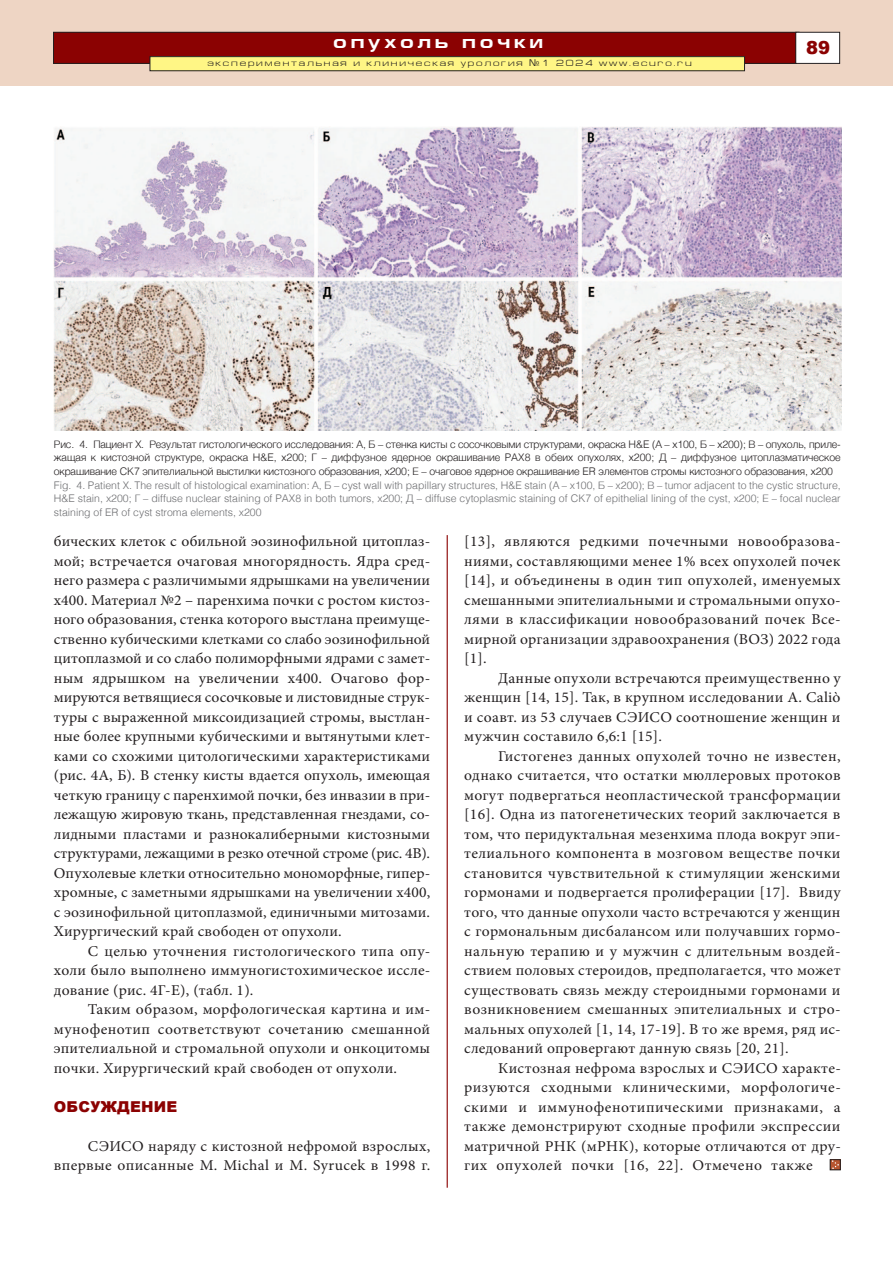
<style>
.page{position:relative;width:893px;height:1263px;background:#fff}
.page>*{position:absolute;margin:0;border:0;box-sizing:border-box;transform-origin:0 0}
.t1{font:700 18px "Europe Ext";letter-spacing:.2em;color:#fff}
.t2{font:900 18px "Arial";color:#8b0202}
.t3{font:15px/19.5px "Minion Pro";letter-spacing:.015em;color:#231f20;text-align:justify;scale:1.04 1}
.t4{font:900 15px "Arial";letter-spacing:.015em;color:#8b0202}
.t5{font:300 10.5px/13.5px "Helvetica";letter-spacing:-.01em;color:#231f20;text-align:justify}
.t6{font:300 10.5px/13.5px "Helvetica";color:#6c6d70;text-align:justify}
.t7{font:9px "Europe Ext Normal";letter-spacing:.2em;color:#231f20}
.s1{font-family:"Europe"}
</style>
<div class="page">
<div style="left:0;top:0;width:893px;height:85px;background:#eed5c4"></div>
<div style="left:54px;top:32px;width:745px;height:31px;background:#8b0202"></div>
<div style="left:53px;top:32px;width:746px;height:32px;border:1px solid #231f20"></div>
<div style="left:796px;top:32px;width:44px;height:31px;background:#fff"></div>
<div style="left:795px;top:32px;width:45px;height:32px;border:1px solid #231f20"></div>
<div style="left:150px;top:57px;width:594px;height:14px;background:#fff685"></div>
<div style="left:150px;top:56px;width:595px;height:15px;border:1px solid #231f20"></div>
<div style="left:830px;top:1159px;width:10px;height:11px;border:1px solid #231f20"></div>
<svg style="left:831px;top:1159px;width:9px;height:10px"></svg>
<hr style="left:447px;top:535px;width:1px;height:653px;background:#8b0202">
<img style="left:54px;top:127px;width:787px;height:303px">
<p class="t1" style="left:333px;top:36px;width:211px">опухоль почки</p>
<p class="t7" style="left:207px;top:60px;width:486px">экспериментальная и клиническая урология <span class="s1">¹</span>1 2024 www.ecuro.ru</p>
<p class="t2" style="left:806px;top:34px;width:26px">89</p>
<p class="t5" style="left:54px;top:438px;width:788px">Рис. 4. Пациент Х. Результат гистологического исследования: А, Б – стенка кисты с сосочковыми структурами, окраска H&amp;E (А – х100, Б – х200); В – опухоль, приле&shy;жащая к кистозной структуре, окраска H&amp;E, х200; Г – диффузное ядерное окрашивание PAX8 в обеих опухолях, х200; Д – диффузное цитоплазматическое окрашивание CK7 эпителиальной выстилки кистозного образования, х200; Е – очаговое ядерное окрашивание ER элементов стромы кистозного образования, х200</p>
<p class="t6" style="left:54px;top:479px;width:788px">Fig. 4. Patient X. The result of histological examination: А, Б – cyst wall with papillary structures, H&amp;E stain (А – x100, Б – x200); В – tumor adjacent to the cystic structure, H&amp;E stain, x200; Г – diffuse nuclear staining of PAX8 in both tumors, x200; Д – diffuse cytoplasmic staining of CK7 of epithelial lining of the cyst, x200; Е – focal nuclear staining of ER of cyst stroma elements, x200</p>
<p class="t3" style="left:54px;top:533px;width:363px">бических клеток с обильной эозинофильной цитоплаз&shy;мой; встречается очаговая многорядность. Ядра сред&shy;него размера с различимыми ядрышками на увеличении х400. Материал №2 – паренхима почки с ростом кистоз&shy;ного образования, стенка которого выстлана преимуще&shy;ственно кубическими клетками со слабо эозинофильной цитоплазмой и со слабо полиморфными ядрами с замет&shy;ным ядрышком на увеличении х400. Очагово фор&shy;мируются ветвящиеся сосочковые и листовидные струк&shy;туры с выраженной миксоидизацией стромы, выстлан&shy;ные более крупными кубическими и вытянутыми клет&shy;ками со схожими цитологическими характеристиками (рис. 4А, Б). В стенку кисты вдается опухоль, имеющая четкую границу с паренхимой почки, без инвазии в при&shy;лежащую жировую ткань, представленная гнездами, со&shy;лидными пластами и разнокалиберными кистозными структурами, лежащими в резко отечной строме (рис. 4В).<br>Опухолевые клетки относительно мономорфные, гипер&shy;хромные, с заметными ядрышками на увеличении х400, с эозинофильной цитоплазмой, единичными митозами.<br>Хирургический край свободен от опухоли.</p>
<p class="t3" style="left:54px;top:942px;width:364px;text-indent:34px">С целью уточнения гистологического типа опу&shy;холи было выполнено иммуногистохимическое иссле&shy;дование (рис. 4Г-Е), (табл. 1).</p>
<p class="t3" style="left:54px;top:1001px;width:364px;text-indent:34px">Таким образом, морфологическая картина и им&shy;мунофенотип соответствуют сочетанию смешанной эпителиальной и стромальной опухоли и онкоцитомы почки. Хирургический край свободен от опухоли.</p>
<p class="t4" style="left:54px;top:1095px;width:125px">ОБСУЖДЕНИЕ</p>
<p class="t3" style="left:54px;top:1137px;width:363px;text-align:right">СЭИСО наряду с кистозной нефромой взрослых, впервые описанные M. Michal и M. Syrucek в 1998 г.</p>
<p class="t3" style="left:464px;top:533px;width:364px">[13], являются редкими почечными новообразова&shy;ниями, составляющими менее 1% всех опухолей почек [14], и объединены в один тип опухолей, именуемых смешанными эпителиальными и стромальными опухо&shy;лями в классификации новообразований почек Все&shy;мирной организации здравоохранения (ВОЗ) 2022 года [1].</p>
<p class="t3" style="left:464px;top:669px;width:363px;text-indent:34px">Данные опухоли встречаются преимущественно у женщин [14, 15]. Так, в крупном исследовании A. Caliò и соавт. из 53 случаев СЭИСО соотношение женщин и мужчин составило 6,6:1 [15].</p>
<p class="t3" style="left:464px;top:747px;width:364px;text-indent:34px">Гистогенез данных опухолей точно не известен, однако считается, что остатки мюллеровых протоков могут подвергаться неопластической трансформации [16]. Одна из патогенетических теорий заключается в том, что перидуктальная мезенхима плода вокруг эпи&shy;телиального компонента в мозговом веществе почки становится чувствительной к стимуляции женскими гормонами и подвергается пролиферации [17]. Ввиду того, что данные опухоли часто встречаются у женщин с гормональным дисбалансом или получавших гормо&shy;нальную терапию и у мужчин с длительным воздей&shy;ствием половых стероидов, предполагается, что может существовать связь между стероидными гормонами и возникновением смешанных эпителиальных и стро&shy;мальных опухолей [1, 14, 17-19]. В то же время, ряд ис&shy;следований опровергают данную связь [20, 21].</p>
<p class="t3" style="left:464px;top:1059px;width:364px;text-indent:34px">Кистозная нефрома взрослых и СЭИСО характе&shy;ризуются сходными клиническими, морфологиче&shy;скими и иммунофенотипическими признаками, а также демонстрируют сходные профили экспрессии матричной РНК (мРНК), которые отличаются от дру&shy;гих опухолей почки [16, 22]. Отмечено также</p>
</div>
